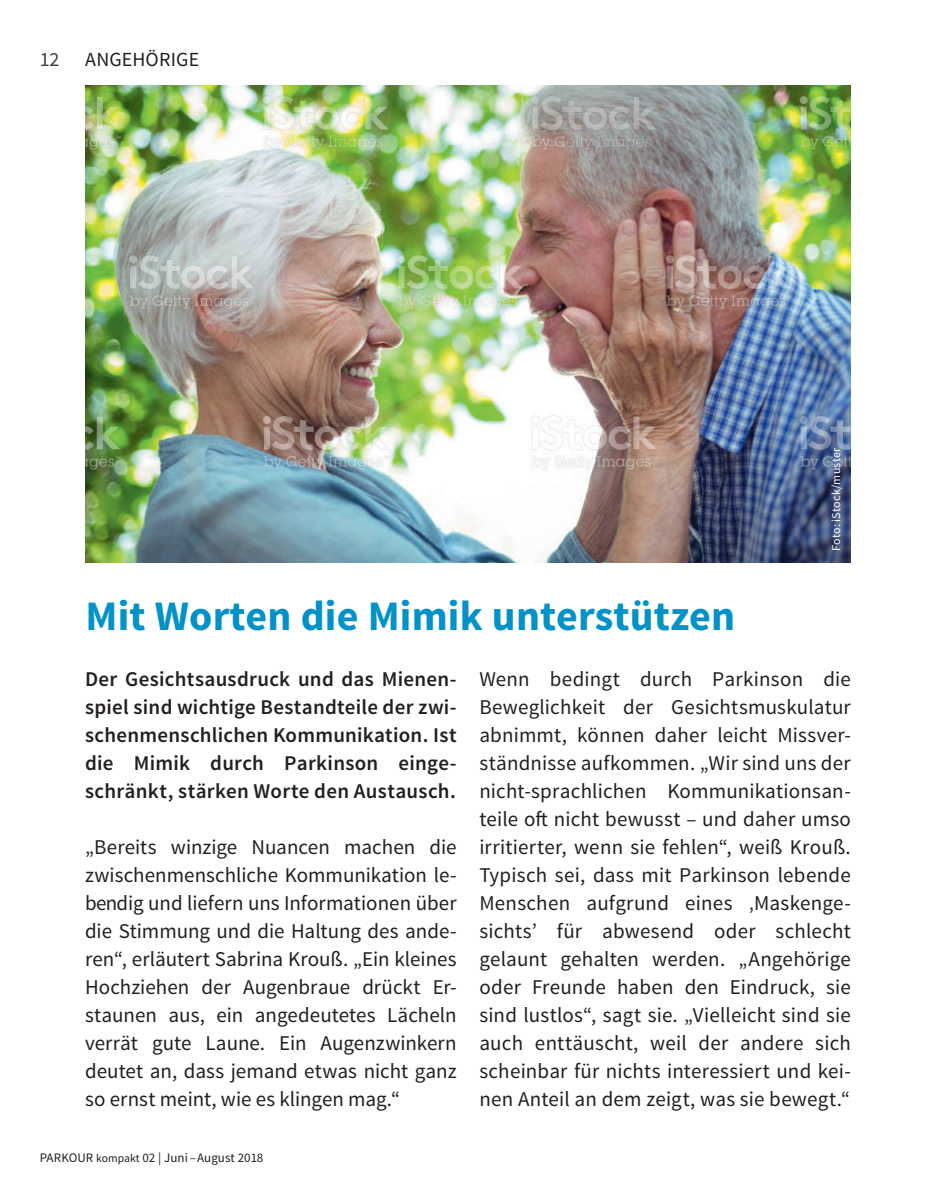
<style>
.page{position:relative;width:936px;height:1191px;background:#fff}
.page>*{position:absolute;margin:0;border:0;box-sizing:border-box;transform-origin:0 0}
.HL_Source_bold_23_pt{font:700 42px "Source Sans Pro";letter-spacing:.005em;color:#0092c8}
.Copy{font:21px/28px "Source Sans Pro";letter-spacing:.005em;color:#231f20;text-align:justify}
.Copy_Einführungstext{font:600 21px/28px "Source Sans Pro";letter-spacing:.015em;color:#231f20;text-align:justify}
.t1{font:20px "Source Sans Pro";letter-spacing:.01em;color:#231f20}
.t2{font:20px "Source Sans Pro";color:#3e3e3f}
.t3{font:13px "Source Sans Pro";letter-spacing:.005em;color:#231f20}
.BU_Credits{font:12px "Source Sans Pro";letter-spacing:.015em;color:#fff}
.s1{font-size:11.6px}
</style>
<div class="page">
<img style="left:85px;top:85px;width:765px;height:477px">
<p class="t2" style="left:40px;top:47px;width:21px">12</p>
<p class="t1" style="left:85px;top:47px;width:116px">ANGEHÖRIGE</p>
<p class="HL_Source_bold_23_pt" style="left:85px;top:589px;width:651px">Mit Worten die Mimik unterstützen</p>
<p class="BU_Credits" style="left:828px;top:550px;width:105px;rotate:-90deg">Foto: iStock/muster</p>
<p class="Copy_Einführungstext" style="left:85px;top:665px;width:373px">Der Gesichtsausdruck und das Mienen&shy;spiel sind wichtige Bestandteile der zwi&shy;schenmenschlichen Kommunikation. Ist die Mimik durch Parkinson einge&shy;schränkt, stärken Worte den Austausch.</p>
<p class="Copy" style="left:85px;top:833px;width:373px">„Bereits winzige Nuancen machen die zwischenmenschliche Kommunikation le&shy;bendig und liefern uns Informationen über die Stimmung und die Haltung des ande&shy;ren“, erläutert Sabrina Krouß. „Ein kleines Hochziehen der Augenbraue drückt Er&shy;staunen aus, ein angedeutetes Lächeln verrät gute Laune. Ein Augenzwinkern deutet an, dass jemand etwas nicht ganz so ernst meint, wie es klingen mag.“</p>
<p class="t3" style="left:40px;top:1149px;width:225px">PARKOUR <span class="s1">kompakt</span> 02 | Juni –August 2018</p>
<p class="Copy" style="left:479px;top:665px;width:373px">Wenn bedingt durch Parkinson die Beweglichkeit der Gesichtsmuskulatur abnimmt, können daher leicht Missver&shy;ständnisse aufkommen. „Wir sind uns der nicht-sprachlichen Kommunikationsan&shy;teile oft nicht bewusst – und daher umso irritierter, wenn sie fehlen“, weiß Krouß.<br>Typisch sei, dass mit Parkinson lebende Menschen aufgrund eines ‚Maskenge&shy;sichts’ für abwesend oder schlecht gelaunt gehalten werden. „Angehörige oder Freunde haben den Eindruck, sie sind lustlos“, sagt sie. „Vielleicht sind sie auch enttäuscht, weil der andere sich scheinbar für nichts interessiert und kei&shy;nen Anteil an dem zeigt, was sie bewegt.“</p>
</div>
